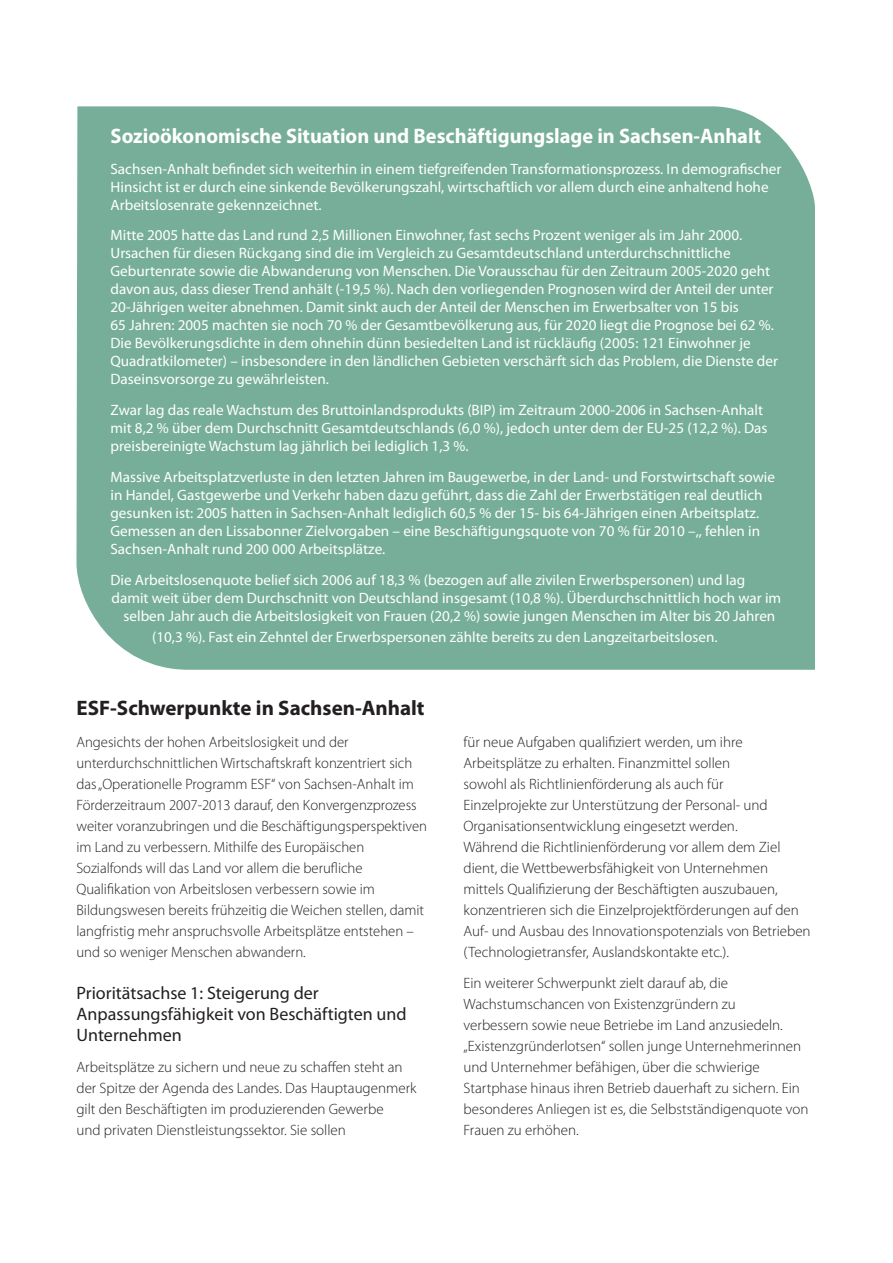
<style>
.page{position:relative;width:893px;height:1263px;background:#fff}
.page>*{position:absolute;margin:0;border:0;box-sizing:border-box;transform-origin:0 0}
.t1{font:700 21px "Myriad Pro";color:#fff}
.t2{font:700 21px "Myriad Pro";color:#231f20}
.t3{font:18px/21px "Myriad Pro";color:#231f20}
.t4{font:15px/18px "Myriad Pro";color:#fff}
.t5{font:300 15px/21px "Myriad Pro";color:#231f20}
</style>
<div class="page">
<div style="left:76px;top:106px;width:739px;height:564px;background:#76ae99"></div>
<h1 class="t1" style="left:111px;top:128px;width:652px">Sozioökonomische Situation und Beschäftigungslage in Sachsen-Anhalt</h1>
<p class="t4" style="left:111px;top:161px;width:672px">Sachsen-Anhalt befindet sich weiterhin in einem tiefgreifenden Transformationsprozess. In demografischer<br>Hinsicht ist er durch eine sinkende Bevölkerungszahl, wirtschaftlich vor allem durch eine anhaltend hohe<br>Arbeitslosenrate gekennzeichnet.</p>
<p class="t4" style="left:111px;top:227px;width:669px">Mitte 2005 hatte das Land rund 2,5 Millionen Einwohner, fast sechs Prozent weniger als im Jahr 2000.<br>Ursachen für diesen Rückgang sind die im Vergleich zu Gesamtdeutschland unterdurchschnittliche Geburtenrate sowie die Abwanderung von Menschen. Die Vorausschau für den Zeitraum 2005-2020 geht davon aus, dass dieser Trend anhält (-19,5 %). Nach den vorliegenden Prognosen wird der Anteil der unter 20-Jährigen weiter abnehmen. Damit sinkt auch der Anteil der Menschen im Erwerbsalter von 15 bis<br>65 Jahren: 2005 machten sie noch 70 % der Gesamtbevölkerung aus, für 2020 liegt die Prognose bei 62 %.<br>Die Bevölkerungsdichte in dem ohnehin dünn besiedelten Land ist rückläufig (2005: 121 Einwohner je Quadratkilometer) – insbesondere in den ländlichen Gebieten verschärft sich das Problem, die Dienste der Daseinsvorsorge zu gewährleisten.</p>
<p class="t4" style="left:111px;top:402px;width:658px">Zwar lag das reale Wachstum des Bruttoinlandsprodukts (BIP) im Zeitraum 2000-2006 in Sachsen-Anhalt mit 8,2 % über dem Durchschnitt Gesamtdeutschlands (6,0 %), jedoch unter dem der EU-25 (12,2 %). Das preisbereinigte Wachstum lag jährlich bei lediglich 1,3 %.</p>
<p class="t4" style="left:111px;top:469px;width:666px">Massive Arbeitsplatzverluste in den letzten Jahren im Baugewerbe, in der Land- und Forstwirtschaft sowie in Handel, Gastgewerbe und Verkehr haben dazu geführt, dass die Zahl der Erwerbstätigen real deutlich gesunken ist: 2005 hatten in Sachsen-Anhalt lediglich 60,5 % der 15- bis 64-Jährigen einen Arbeitsplatz.<br>Gemessen an den Lissabonner Zielvorgaben – eine Beschäftigungsquote von 70 % für 2010 –,, fehlen in Sachsen-Anhalt rund 200 000 Arbeitsplätze.</p>
<p class="t4" style="left:111px;top:572px;width:636px">Die Arbeitslosenquote belief sich 2006 auf 18,3 % (bezogen auf alle zivilen Erwerbspersonen) und lag</p>
<p class="t4" style="left:112px;top:590px;width:671px">damit weit über dem Durchschnitt von Deutschland insgesamt (10,8 %). Überdurchschnittlich hoch war im</p>
<p class="t4" style="left:124px;top:608px;width:653px">selben Jahr auch die Arbeitslosigkeit von Frauen (20,2 %) sowie jungen Menschen im Alter bis 20 Jahren</p>
<p class="t4" style="left:152px;top:629px;width:567px">(10,3 %). Fast ein Zehntel der Erwerbspersonen zählte bereits zu den Langzeitarbeitslosen.</p>
<h1 class="t2" style="left:76px;top:700px;width:350px">ESF-Schwerpunkte in Sachsen-Anhalt</h1>
<p class="t5" style="left:76px;top:732px;width:352px">Angesichts der hohen Arbeitslosigkeit und der unterdurchschnittlichen Wirtschaftskraft konzentriert sich das „Operationelle Programm ESF“ von Sachsen-Anhalt im Förderzeitraum 2007-2013 darauf, den Konvergenzprozess weiter voranzubringen und die Beschäftigungsperspektiven im Land zu verbessern. Mithilfe des Europäischen Sozialfonds will das Land vor allem die berufliche Qualifikation von Arbeitslosen verbessern sowie im Bildungswesen bereits frühzeitig die Weichen stellen, damit langfristig mehr anspruchsvolle Arbeitsplätze entstehen – und so weniger Menschen abwandern.</p>
<p class="t3" style="left:76px;top:983px;width:332px">Prioritätsachse 1: Steigerung der<br>Anpassungsfähigkeit von Beschäftigten und<br>Unternehmen</p>
<p class="t5" style="left:76px;top:1058px;width:342px">Arbeitsplätze zu sichern und neue zu schaffen steht an der Spitze der Agenda des Landes. Das Hauptaugenmerk gilt den Beschäftigten im produzierenden Gewerbe<br>und privaten Dienstleistungssektor. Sie sollen</p>
<p class="t5" style="left:463px;top:732px;width:349px">für neue Aufgaben qualifiziert werden, um ihre Arbeitsplätze zu erhalten. Finanzmittel sollen<br>sowohl als Richtlinienförderung als auch für Einzelprojekte zur Unterstützung der Personal- und Organisationsentwicklung eingesetzt werden.<br>Während die Richtlinienförderung vor allem dem Ziel dient, die Wettbewerbsfähigkeit von Unternehmen mittels Qualifizierung der Beschäftigten auszubauen, konzentrieren sich die Einzelprojektförderungen auf den Auf- und Ausbau des Innovationspotenzials von Betrieben (Technologietransfer, Auslandskontakte etc.).</p>
<p class="t5" style="left:463px;top:974px;width:347px">Ein weiterer Schwerpunkt zielt darauf ab, die Wachstumschancen von Existenzgründern zu<br>verbessern sowie neue Betriebe im Land anzusiedeln. „Existenzgründerlotsen“ sollen junge Unternehmerinnen und Unternehmer befähigen, über die schwierige Startphase hinaus ihren Betrieb dauerhaft zu sichern. Ein besonderes Anliegen ist es, die Selbstständigenquote von Frauen zu erhöhen.</p>
</div>
